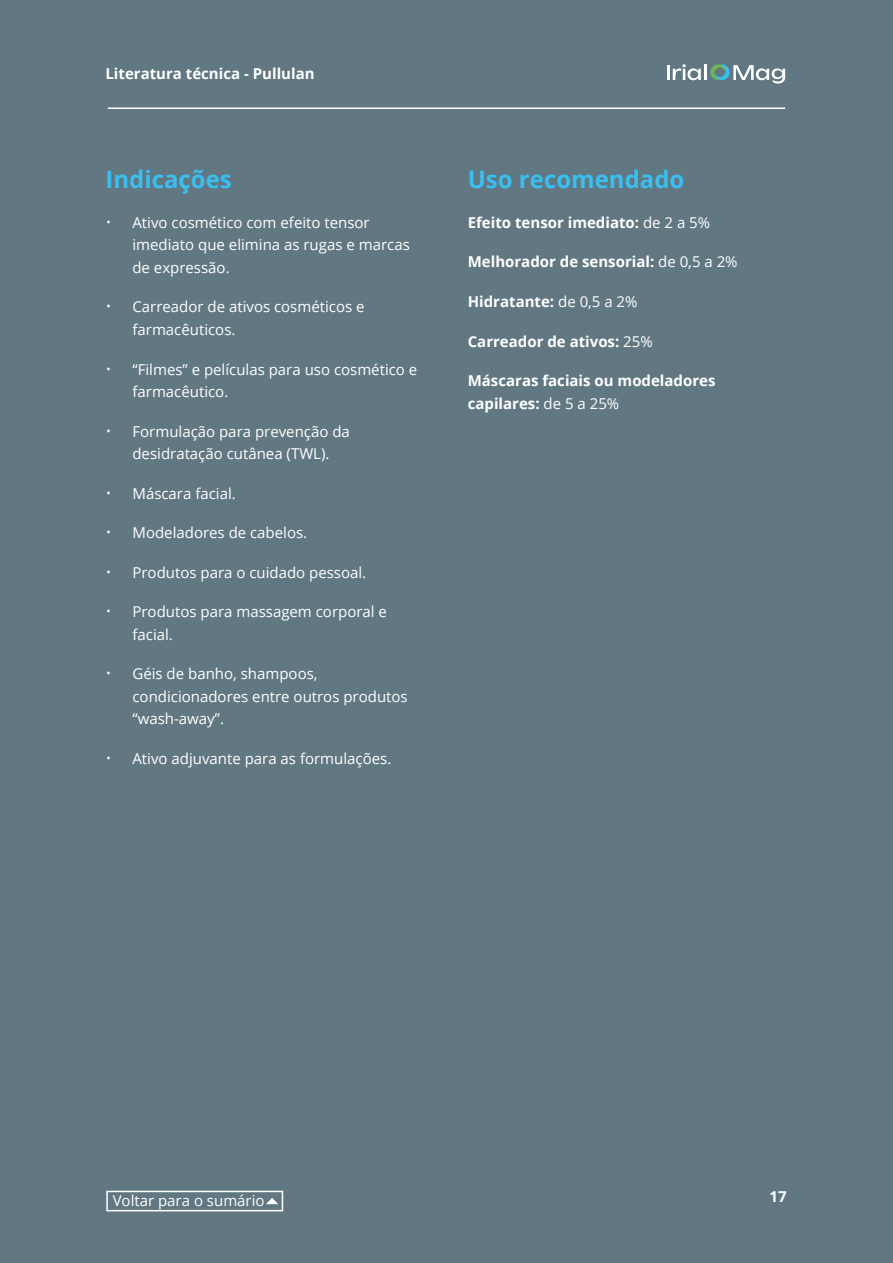
<style>
.page{position:relative;width:893px;height:1263px;background:#617782}
.page>*{position:absolute;margin:0;border:0;box-sizing:border-box;transform-origin:0 0}
.t1{font:700 24px "Open Sans";color:#3abff0}
.t2{font:15px/22.5px "Open Sans";color:#fff}
.t3{font:700 15px/22.5px "Open Sans";color:#fff}
.s1{font-weight:300;font-size:16.5px}
.s2{font-weight:400}
</style>
<div class="page">
<hr style="left:108px;top:107px;width:677px;height:2px;background:#fff">
<div style="left:106px;top:1191px;width:177px;height:20px;border:2px solid #fff"></div>
<svg style="left:266px;top:1198px;width:12px;height:6px"></svg>
<hr style="left:667px;top:65px;width:3px;height:15px;background:#fff">
<svg style="left:673px;top:64px;width:112px;height:20px"></svg>
<p class="t3" style="left:105px;top:62px;width:211px">Literatura técnica - Pullulan</p>
<h1 class="t1" style="left:105px;top:163px;width:128px">Indicações</h1>
<p class="t2" style="left:132px;top:211px;width:279px;text-indent:-27px"><span class="s1">•</span> Ativo cosmético com efeito tensor imediato que elimina as rugas e marcas de expressão.</p>
<p class="t2" style="left:132px;top:295px;width:234px;text-indent:-27px"><span class="s1">•</span> Carreador de ativos cosméticos e farmacêuticos.</p>
<p class="t2" style="left:132px;top:357px;width:286px;text-indent:-27px"><span class="s1">•</span> “Filmes” e películas para uso cosmético e farmacêutico.</p>
<p class="t2" style="left:105px;top:419px;width:246px;text-align:center"><span class="s1">•</span> Formulação para prevenção da desidratação cutânea (TWL).</p>
<p class="t2" style="left:105px;top:481px;width:132px"><span class="s1">•</span> Máscara facial.</p>
<p class="t2" style="left:105px;top:521px;width:203px"><span class="s1">•</span> Modeladores de cabelos.</p>
<p class="t2" style="left:105px;top:560px;width:262px"><span class="s1">•</span> Produtos para o cuidado pessoal.</p>
<p class="t2" style="left:132px;top:600px;width:256px;text-indent:-27px"><span class="s1">•</span> Produtos para massagem corporal e facial.</p>
<p class="t2" style="left:132px;top:662px;width:277px;text-indent:-27px"><span class="s1">•</span> Géis de banho, shampoos, condicionadores entre outros produtos “wash-away”.</p>
<p class="t2" style="left:105px;top:746px;width:287px"><span class="s1">•</span> Ativo adjuvante para as formulações.</p>
<h1 class="t1" style="left:468px;top:163px;width:218px">Uso recomendado</h1>
<p class="t3" style="left:468px;top:211px;width:244px">Efeito tensor imediato: <span class="s2">de 2 a 5%</span></p>
<p class="t3" style="left:468px;top:250px;width:271px">Melhorador de sensorial: <span class="s2">de 0,5 a 2%</span></p>
<p class="t3" style="left:468px;top:290px;width:171px">Hidratante: <span class="s2">de 0,5 a 2%</span></p>
<p class="t3" style="left:468px;top:329px;width:187px">Carreador de ativos: <span class="s2">25%</span></p>
<p class="t3" style="left:468px;top:369px;width:249px">Máscaras faciais ou modeladores capilares: <span class="s2">de 5 a 25%</span></p>
<p class="t2" style="left:113px;top:1188px;width:153px">Voltar para o sumário</p>
<p class="t3" style="left:769px;top:1185px;width:19px">17</p>
</div>
